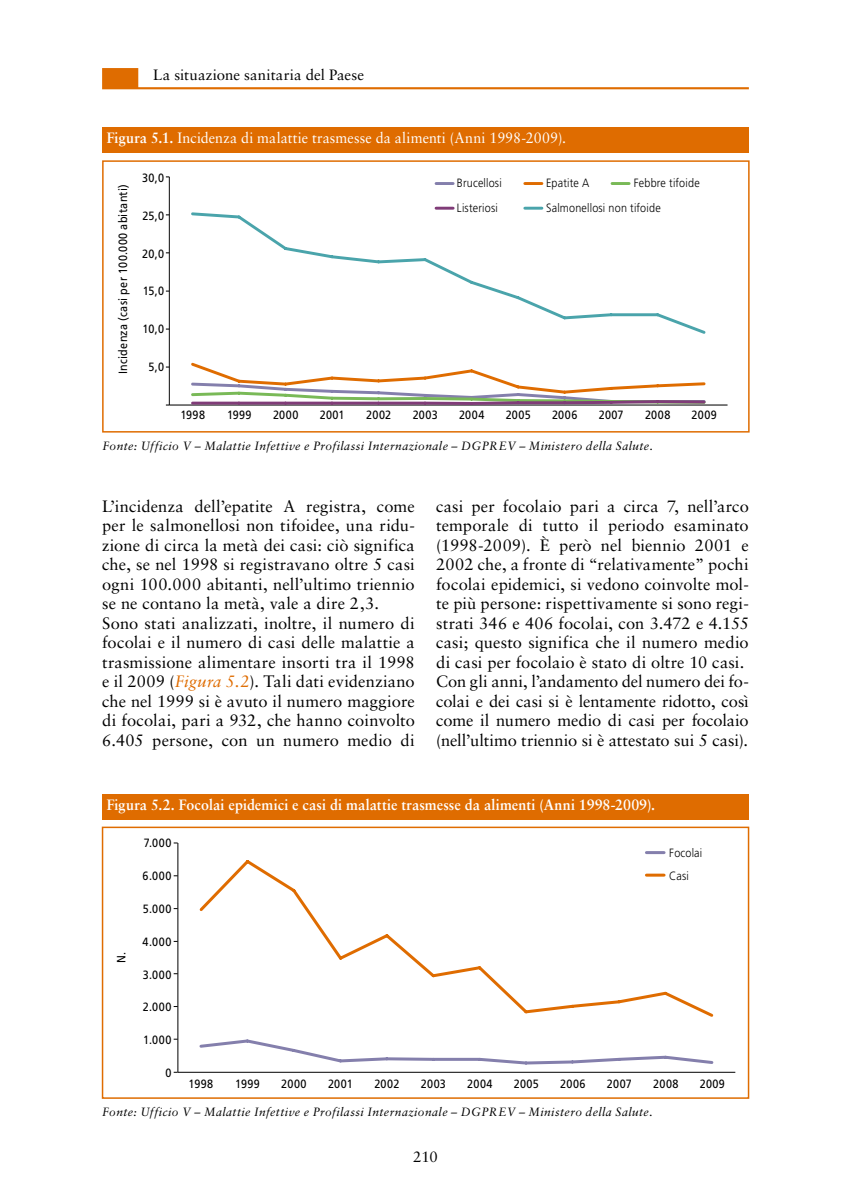
<style>
.page{position:relative;width:851px;height:1191px;background:#fff}
.page>*{position:absolute;margin:0;border:0;box-sizing:border-box;transform-origin:0 0}
.t1{font:16.5px/19.5px "Sabon LT Std";letter-spacing:.01em;color:#000}
.t2{font:700 15px "Sabon LT Std";letter-spacing:.01em;color:#fff;scale:.95 1}
.t3{font:15px "Sabon LT Std";letter-spacing:.005em;color:#fff;scale:.95 1}
.t4{font:15px "Sabon LT Std";letter-spacing:.005em;color:#000}
.t5{font:12px "Frutiger";letter-spacing:.03em;color:#000;scale:.9 1}
.t6{font:italic 12px "Sabon LT Std";letter-spacing:.03em;color:#000}
.t7{font:300 12px/23px "Frutiger";letter-spacing:.015em;color:#000;scale:.9 1}
.s1{font-weight:700}
.s2{font-style:italic;color:#df6c00}
</style>
<div class="page">
<svg style="left:102px;top:68px;width:646px;height:21px"></svg>
<div style="left:102px;top:128px;width:647px;height:25px;background:#df6c00"></div>
<hr style="left:169px;top:177px;width:1px;height:228px;background:#000">
<hr style="left:169px;top:405px;width:558px;height:1px;background:#000">
<svg style="left:189px;top:362px;width:518px;height:44px"></svg>
<svg style="left:191px;top:212px;width:515px;height:122px"></svg>
<div style="left:102px;top:160px;width:647px;height:272px;border:2px solid #df6c00"></div>
<hr style="left:436px;top:182px;width:17px;height:3px;background:#847fac">
<hr style="left:524px;top:182px;width:18px;height:3px;background:#df6c00">
<hr style="left:612px;top:182px;width:17px;height:3px;background:#79b957">
<hr style="left:436px;top:207px;width:17px;height:3px;background:#803c78">
<hr style="left:524px;top:207px;width:18px;height:3px;background:#4aa4ab">
<div style="left:102px;top:794px;width:647px;height:25px;background:#df6c00"></div>
<hr style="left:177px;top:843px;width:1px;height:229px;background:#000">
<hr style="left:178px;top:1072px;width:557px;height:1px;background:#000">
<svg style="left:199px;top:1039px;width:515px;height:26px"></svg>
<svg style="left:199px;top:860px;width:515px;height:157px"></svg>
<hr style="left:646px;top:851px;width:18px;height:3px;background:#847fac">
<hr style="left:646px;top:873px;width:18px;height:3px;background:#df6c00">
<div style="left:102px;top:826px;width:647px;height:272px;border:2px solid #df6c00"></div>
<p class="t4" style="left:153px;top:65px;width:212px">La situazione sanitaria del Paese</p>
<p class="t3" style="left:107px;top:129px;width:485px"><span class="s1">Figura 5.1.</span> Incidenza di malattie trasmesse da alimenti (Anni 1998-2009).</p>
<p class="t5" style="left:116px;top:374px;width:212px;rotate:-90deg">Incidenza (casi per 100.000 abitanti)</p>
<p class="t5" style="left:142px;top:171px;width:26px">30,0</p>
<p class="t5" style="left:142px;top:209px;width:25px">25,0</p>
<p class="t5" style="left:142px;top:246px;width:26px">20,0</p>
<p class="t5" style="left:143px;top:284px;width:25px">15,0</p>
<p class="t5" style="left:142px;top:322px;width:25px">10,0</p>
<p class="t5" style="left:148px;top:360px;width:19px">5,0</p>
<p class="t5" style="left:180px;top:408px;width:29px">1998</p>
<p class="t7" style="left:457px;top:172px;width:51px">Brucellosi</p>
<p class="t7" style="left:546px;top:172px;width:49px">Epatite A</p>
<p class="t7" style="left:633px;top:172px;width:75px">Febbre tifoide</p>
<p class="t7" style="left:457px;top:196px;width:47px">Listeriosi</p>
<p class="t7" style="left:546px;top:196px;width:129px">Salmonellosi non tifoide</p>
<p class="t5" style="left:227px;top:408px;width:29px">1999</p>
<p class="t5" style="left:273px;top:408px;width:30px">2000</p>
<p class="t5" style="left:320px;top:408px;width:29px">2001</p>
<p class="t5" style="left:366px;top:408px;width:29px">2002</p>
<p class="t5" style="left:412px;top:408px;width:29px">2003</p>
<p class="t5" style="left:459px;top:408px;width:30px">2004</p>
<p class="t5" style="left:505px;top:408px;width:29px">2005</p>
<p class="t5" style="left:552px;top:408px;width:30px">2006</p>
<p class="t5" style="left:598px;top:408px;width:29px">2007</p>
<p class="t5" style="left:645px;top:408px;width:30px">2008</p>
<p class="t5" style="left:691px;top:408px;width:29px">2009</p>
<p class="t6" style="left:102px;top:439px;width:552px">Fonte: Ufficio V – Malattie Infettive e Profilassi Internazionale – DGPREV – Ministero della Salute.</p>
<p class="t1" style="left:102px;top:496px;width:314px">L’incidenza dell’epatite A registra, come per le salmonellosi non tifoidee, una ridu&shy;zione di circa la metà dei casi: ciò significa che, se nel 1998 si registravano oltre 5 casi ogni 100.000 abitanti, nell’ultimo triennio se ne contano la metà, vale a dire 2,3.<br>Sono stati analizzati, inoltre, il numero di focolai e il numero di casi delle malattie a trasmissione alimentare insorti tra il 1998 e il 2009 (<span class="s2">Figura 5.2</span>). Tali dati evidenziano che nel 1999 si è avuto il numero maggiore di focolai, pari a 932, che hanno coinvolto 6.405 persone, con un numero medio di</p>
<p class="t1" style="left:436px;top:496px;width:314px">casi per focolaio pari a circa 7, nell’arco temporale di tutto il periodo esaminato (1998-2009). È però nel biennio 2001 e 2002 che, a fronte di “relativamente” pochi focolai epidemici, si vedono coinvolte mol&shy;te più persone: rispettivamente si sono regi&shy;strati 346 e 406 focolai, con 3.472 e 4.155 casi; questo significa che il numero medio di casi per focolaio è stato di oltre 10 casi.<br>Con gli anni, l’andamento del numero dei fo&shy;colai e dei casi si è lentamente ridotto, così come il numero medio di casi per focolaio (nell’ultimo triennio si è attestato sui 5 casi).</p>
<p class="t2" style="left:107px;top:795px;width:578px">Figura 5.2. Focolai epidemici e casi di malattie trasmesse da alimenti (Anni 1998-2009).</p>
<p class="t5" style="left:114px;top:963px;width:14px;rotate:-90deg">N.</p>
<p class="t5" style="left:144px;top:836px;width:32px">7.000</p>
<p class="t5" style="left:143px;top:869px;width:33px">6.000</p>
<p class="t5" style="left:143px;top:901px;width:33px">5.000</p>
<p class="t5" style="left:143px;top:934px;width:33px">4.000</p>
<p class="t7" style="left:669px;top:841px;width:38px">Focolai<br>Casi</p>
<p class="t5" style="left:143px;top:967px;width:33px">3.000</p>
<p class="t5" style="left:143px;top:1000px;width:33px">2.000</p>
<p class="t5" style="left:143px;top:1033px;width:33px">1.000</p>
<p class="t5" style="left:165px;top:1065px;width:8px">0</p>
<p class="t5" style="left:189px;top:1076px;width:29px">1998</p>
<p class="t5" style="left:235px;top:1076px;width:29px">1999</p>
<p class="t5" style="left:281px;top:1076px;width:30px">2000</p>
<p class="t5" style="left:328px;top:1076px;width:29px">2001</p>
<p class="t5" style="left:374px;top:1076px;width:29px">2002</p>
<p class="t5" style="left:421px;top:1076px;width:29px">2003</p>
<p class="t5" style="left:467px;top:1076px;width:30px">2004</p>
<p class="t5" style="left:513px;top:1076px;width:29px">2005</p>
<p class="t5" style="left:560px;top:1076px;width:30px">2006</p>
<p class="t5" style="left:607px;top:1076px;width:29px">2007</p>
<p class="t5" style="left:653px;top:1076px;width:30px">2008</p>
<p class="t5" style="left:699px;top:1076px;width:29px">2009</p>
<p class="t6" style="left:102px;top:1104px;width:552px">Fonte: Ufficio V – Malattie Infettive e Profilassi Internazionale – DGPREV – Ministero della Salute.</p>
<p class="t4" style="left:413px;top:1147px;width:26px">210</p>
</div>
